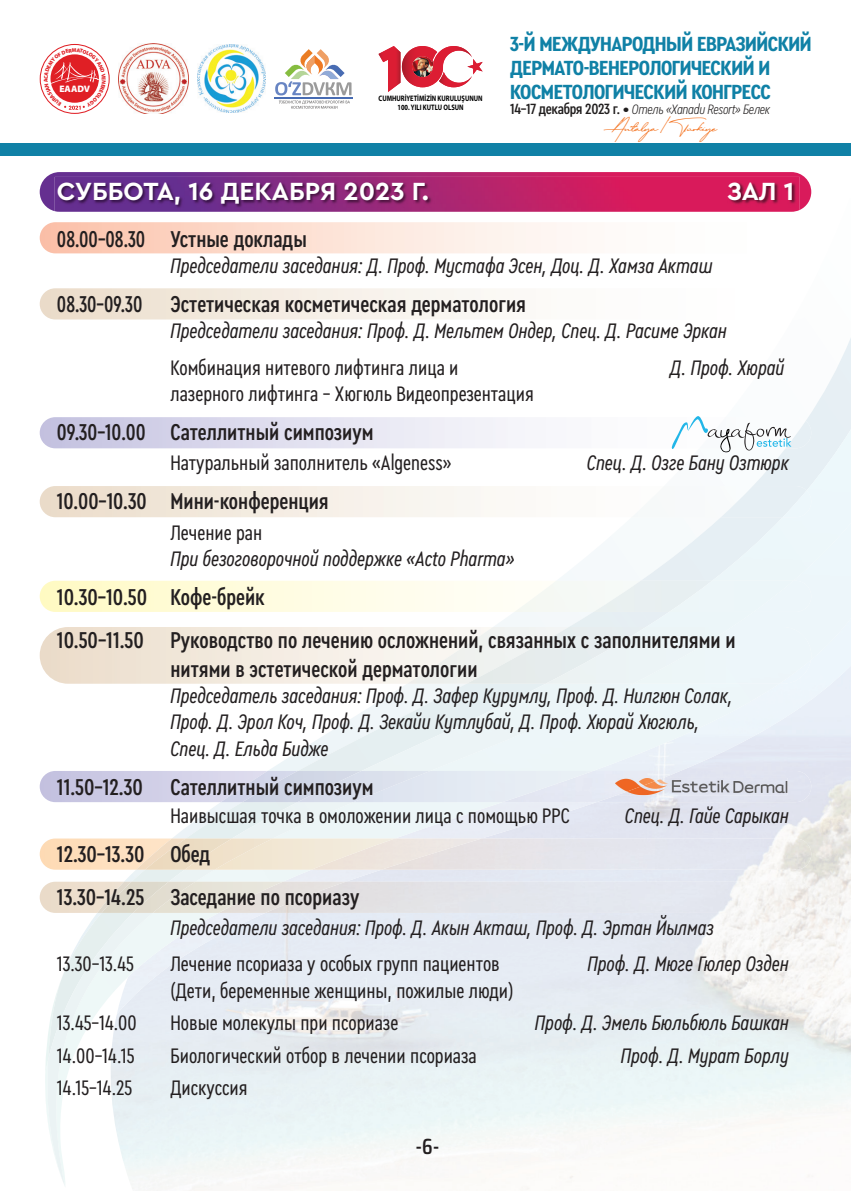
<style>
.page{position:relative;width:851px;height:1191px;background:#fff}
.page>*{position:absolute;margin:0;border:0;box-sizing:border-box;transform-origin:0 0}
.t1{font:700 26px "Cera Pro";color:#fff}
.t2{font:500 24px/42.8px "Cera Condensed Pro";color:#231f20}
.t3{font:500 24px "Cera Condensed Pro";color:#231f20;scale:.9 1}
.t4{font:500 24px "Cera Condensed Pro";color:#231f20;scale:.95 1}
.t5{font:24px "Holimount";letter-spacing:-.035em;color:#f47321;scale:1.16 1}
.t6{font:italic 22px/26.4px "Cera Condensed Pro";color:#231f20}
.t7{font:22px "Cera Condensed Pro";color:#231f20}
.t8{font:600 22px "Saira Condensed";color:#231f20}
.t9{font:700 21.4px/24px "Cera Condensed Pro";letter-spacing:-.02em;color:#1081a6;scale:1.11 1}
.t10{font:italic 300 14.2px "Cera Condensed Pro";letter-spacing:-.02em;color:#211e1e;scale:1.06 1}
.t11{font:900 9.4px "Myriad Pro";color:#fff}
.t12{font:700 8px/8.8px "Myriad Pro";color:#000001;text-align:center;scale:.81 1}
.s1{font-weight:500;font-style:normal;font-size:15.6px}
</style>
<div class="page">
<div style="left:0;top:143px;width:850px;height:12px;background:#1081a6"></div>
<svg style="left:400px;top:46px;width:82px;height:42px"></svg>
<img style="left:378px;top:46px;width:22px;height:46px">
<img style="left:118px;top:44px;width:70px;height:70px">
<svg style="left:275px;top:49px;width:76px;height:60px"></svg>
<hr style="left:274px;top:97px;width:78px;height:2px;background:#486cb3">
<img style="left:198px;top:45px;width:67px;height:68px">
<svg style="left:40px;top:172px;width:771px;height:39px;background:#aa3880"></svg>
<img style="left:55px;top:177px;width:744px;height:35px">
<img style="left:791px;top:421px;width:20px;height:27px">
<img style="left:720px;top:486px;width:86px;height:31px">
<img style="left:782px;top:490px;width:29px;height:27px">
<div style="left:731px;top:627px;width:80px;height:56px;background:#edf6fa"></div>
<img style="left:40px;top:881px;width:57px;height:32px">
<img style="left:346px;top:881px;width:465px;height:32px">
<img style="left:97px;top:881px;width:5px;height:32px">
<img style="left:102px;top:881px;width:31px;height:32px">
<div style="left:283px;top:881px;width:63px;height:32px;background:#e2dfdf"></div>
<div style="left:195px;top:881px;width:88px;height:32px;background:#e6e2da"></div>
<div style="left:133px;top:881px;width:62px;height:32px;background:#e2ddd1"></div>
<div style="left:680px;top:771px;width:131px;height:31px;background:#e1e4f0"></div>
<img style="left:221px;top:771px;width:21px;height:31px">
<img style="left:242px;top:771px;width:111px;height:31px">
<img style="left:593px;top:771px;width:87px;height:31px">
<div style="left:669px;top:581px;width:124px;height:31px;background:#edf6f9"></div>
<img style="left:40px;top:838px;width:96px;height:31px">
<img style="left:481px;top:838px;width:330px;height:31px">
<img style="left:136px;top:838px;width:9px;height:31px">
<img style="left:145px;top:838px;width:70px;height:31px">
<div style="left:395px;top:838px;width:86px;height:31px;background:#e9e2e2"></div>
<img style="left:215px;top:838px;width:180px;height:31px">
<svg style="left:671px;top:416px;width:120px;height:37px"></svg>
<img style="left:663px;top:778px;width:124px;height:17px">
<img style="left:615px;top:778px;width:48px;height:17px">
<svg style="left:40px;top:44px;width:70px;height:70px"></svg>
<p class="t11" style="left:59px;top:82px;width:32px">EAADV</p>
<p class="t12" style="left:378px;top:94px;width:130px">CUMHURİYETİMİZİN KURULUŞUNUN<br>100. YILI KUTLU OLSUN</p>
<p class="t9" style="left:510px;top:31px;width:273px">3-Й МЕЖДУНАРОДНЫЙ ЕВРАЗИЙСКИЙ<br>ДЕРМАТО-ВЕНЕРОЛОГИЧЕСКИЙ И<br>КОСМЕТОЛОГИЧЕСКИЙ КОНГРЕСС</p>
<p class="t10" style="left:510px;top:100px;width:247px"><span class="s1">14–17 декабря 2023 г. •</span> Отель «Xanadu Resort» Белек</p>
<p class="t5" style="left:603px;top:113px;width:99px">Antalya Türkiye</p>
<p class="t1" style="left:57px;top:174px;width:374px">СУББОТА, 16 ДЕКАБРЯ 2023 Г.</p>
<p class="t1" style="left:726px;top:174px;width:69px">ЗАЛ 1</p>
<p class="t3" style="left:57px;top:223px;width:279px">08.00–08.30 Устные доклады</p>
<p class="t6" style="left:170px;top:252px;width:543px">Председатели заседания: Д. Проф. Мустафа Эсен, Доц. Д. Хамза Акташ</p>
<p class="t3" style="left:57px;top:288px;width:522px">08.30–09.30 Эстетическая косметическая дерматология</p>
<p class="t6" style="left:170px;top:317px;width:558px">Председатели заседания: Проф. Д. Мельтем Ондер, Спец. Д. Расиме Эркан</p>
<p class="t7" style="left:170px;top:353px;width:289px">Комбинация нитевого лифтинга лица и</p>
<p class="t6" style="left:670px;top:353px;width:116px">Д. Проф. Хюрай</p>
<p class="t7" style="left:170px;top:379px;width:365px">лазерного лифтинга – Хюгюль Видеопрезентация</p>
<p class="t4" style="left:57px;top:416px;width:335px">09.30–10.00 Сателлитный симпозиум</p>
<p class="t7" style="left:170px;top:448px;width:282px">Натуральный заполнитель «Algeness»</p>
<p class="t6" style="left:587px;top:449px;width:203px">Спец. Д. Озге Бану Озтюрк</p>
<p class="t2" style="left:57px;top:479px;width:273px">10.00–10.30 Мини-конференция</p>
<p class="t7" style="left:170px;top:518px;width:93px">Лечение ран</p>
<p class="t6" style="left:170px;top:545px;width:345px">При безоговорочной поддержке «Acto Pharma»</p>
<p class="t2" style="left:57px;top:574px;width:680px">10.30–10.50 Кофе-брейк<br>10.50–11.50 Руководство по лечению осложнений, связанных с заполнителями и</p>
<p class="t2" style="left:170px;top:646px;width:308px">нитями в эстетической дерматологии</p>
<p class="t6" style="left:170px;top:681px;width:563px">Председатель заседания: Проф. Д. Зафер Курумлу, Проф. Д. Нилгюн Солак,<br>Проф. Д. Эрол Коч, Проф. Д. Зекайи Кутлубай, Д. Проф. Хюрай Хюгюль,<br>Спец. Д. Ельда Бидже</p>
<p class="t2" style="left:57px;top:764px;width:318px">11.50–12.30 Сателлитный симпозиум</p>
<p class="t7" style="left:170px;top:801px;width:401px">Наивысшая точка в омоложении лица с помощью РРС</p>
<p class="t6" style="left:624px;top:801px;width:165px">Спец. Д. Гайе Сарыкан</p>
<p class="t2" style="left:57px;top:831px;width:304px">12.30–13.30 Обед<br>13.30–14.25 Заседание по псориазу</p>
<p class="t6" style="left:170px;top:913px;width:545px">Председатели заседания: Проф. Д. Акын Акташ, Проф. Д. Эртан Йылмаз</p>
<p class="t7" style="left:57px;top:949px;width:78px">13.30–13.45</p>
<p class="t7" style="left:170px;top:949px;width:331px">Лечение псориаза у особых групп пациентов</p>
<p class="t6" style="left:587px;top:950px;width:203px">Проф. Д. Мюге Гюлер Озден</p>
<p class="t7" style="left:170px;top:976px;width:344px">(Дети, беременные женщины, пожилые люди)</p>
<p class="t7" style="left:57px;top:1008px;width:81px">13.45–14.00</p>
<p class="t7" style="left:170px;top:1008px;width:229px">Новые молекулы при псориазе</p>
<p class="t6" style="left:535px;top:1009px;width:255px">Проф. Д. Эмель Бюльбюль Башкан</p>
<p class="t7" style="left:57px;top:1040px;width:79px">14.00–14.15</p>
<p class="t7" style="left:170px;top:1040px;width:308px">Биологический отбор в лечении псориаза</p>
<p class="t6" style="left:620px;top:1041px;width:169px">Проф. Д. Мурат Борлу</p>
<p class="t7" style="left:57px;top:1073px;width:77px">14.15–14.25</p>
<p class="t7" style="left:170px;top:1073px;width:79px">Дискуссия</p>
<p class="t8" style="left:415px;top:1128px;width:25px">-6-</p>
</div>
